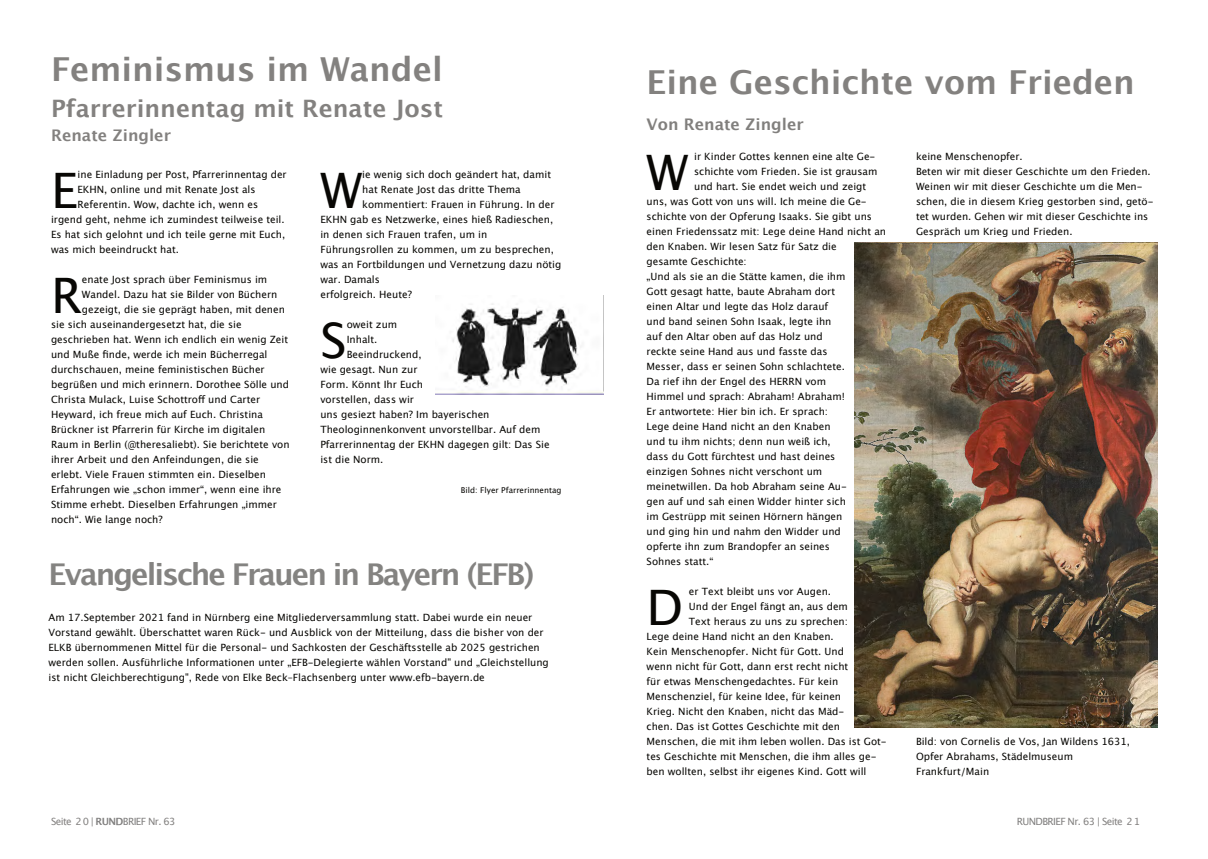
<style>
.page{position:relative;width:1208px;height:859px;background:#fff}
.page>*{position:absolute;margin:0;border:0;box-sizing:border-box;transform-origin:0 0}
.t1{font:48.9px "Lucida Grande";color:#080704}
.t2{font:700 33px "Lucida Grande";color:#83817f}
.t3{font:700 30px "Lucida Grande";letter-spacing:-.07em;color:#848381}
.t4{font:700 24px "Lucida Grande";color:#83817f}
.t5{font:700 16px "Lucida Grande";color:#817f7d}
.t6{font:700 16px "Lucida Grande";color:#83817f}
.t7{font:10px/15px "Lucida Grande";color:#080704}
.t8{font:10px "Lucida Grande";letter-spacing:-.06em;color:#838180}
.t9{font:8px "Lucida Grande";color:#080704}
.s1{font-weight:700;color:#81807f}
.s2{color:#81807f}
</style>
<div class="page">
<img style="left:436px;top:295px;width:168px;height:99px">
<img style="left:854px;top:243px;width:303px;height:485px">
<h2 class="t2" style="left:51px;top:55px;width:393px">Feminismus im Wandel</h2>
<h3 class="t4" style="left:51px;top:98px;width:393px">Pfarrerinnentag mit Renate Jost</h3>
<h3 class="t6" style="left:51px;top:128px;width:121px">Renate Zingler</h3>
<h1 class="t1" style="left:51px;top:170px;width:28px">E</h1>
<p class="t7" style="left:78px;top:168px;width:211px">ine Einladung per Post, Pfarrerinnentag der</p>
<p class="t7" style="left:78px;top:183px;width:179px">EKHN, online und mit Renate Jost als</p>
<p class="t7" style="left:78px;top:198px;width:182px">Referentin. Wow, dachte ich, wenn es</p>
<p class="t7" style="left:51px;top:213px;width:235px">irgend geht, nehme ich zumindest teilweise teil.</p>
<p class="t7" style="left:51px;top:228px;width:236px">Es hat sich gelohnt und ich teile gerne mit Euch,</p>
<p class="t7" style="left:51px;top:243px;width:129px">was mich beeindruckt hat.</p>
<h1 class="t1" style="left:51px;top:275px;width:32px">R</h1>
<p class="t7" style="left:82px;top:273px;width:187px">enate Jost sprach über Feminismus im</p>
<p class="t7" style="left:82px;top:288px;width:197px">Wandel. Dazu hat sie Bilder von Büchern</p>
<p class="t7" style="left:82px;top:303px;width:204px">gezeigt, die sie geprägt haben, mit denen</p>
<p class="t7" style="left:51px;top:318px;width:192px">sie sich auseinandergesetzt hat, die sie</p>
<p class="t7" style="left:51px;top:333px;width:239px">geschrieben hat. Wenn ich endlich ein wenig Zeit</p>
<p class="t7" style="left:51px;top:348px;width:218px">und Muße finde, werde ich mein Bücherregal</p>
<p class="t7" style="left:51px;top:363px;width:215px">durchschauen, meine feministischen Bücher</p>
<p class="t7" style="left:51px;top:378px;width:239px">begrüßen und mich erinnern. Dorothee Sölle und</p>
<p class="t7" style="left:51px;top:393px;width:211px">Christa Mulack, Luise Schottroff und Carter</p>
<p class="t7" style="left:51px;top:408px;width:213px">Heyward, ich freue mich auf Euch. Christina</p>
<p class="t7" style="left:51px;top:423px;width:216px">Brückner ist Pfarrerin für Kirche im digitalen</p>
<p class="t7" style="left:51px;top:438px;width:240px">Raum in Berlin (@theresaliebt). Sie berichtete von</p>
<p class="t7" style="left:51px;top:453px;width:209px">ihrer Arbeit und den Anfeindungen, die sie</p>
<p class="t7" style="left:51px;top:468px;width:216px">erlebt. Viele Frauen stimmten ein. Dieselben</p>
<p class="t7" style="left:51px;top:483px;width:232px">Erfahrungen wie „schon immer“, wenn eine ihre</p>
<p class="t7" style="left:51px;top:498px;width:227px">Stimme erhebt. Dieselben Erfahrungen „immer</p>
<p class="t7" style="left:51px;top:513px;width:113px">noch“. Wie lange noch?</p>
<h1 class="t1" style="left:320px;top:170px;width:43px">W</h1>
<p class="t7" style="left:362px;top:168px;width:190px">ie wenig sich doch geändert hat, damit</p>
<p class="t7" style="left:362px;top:183px;width:160px">hat Renate Jost das dritte Thema</p>
<p class="t7" style="left:362px;top:198px;width:194px">kommentiert: Frauen in Führung. In der</p>
<p class="t7" style="left:320px;top:213px;width:234px">EKHN gab es Netzwerke, eines hieß Radieschen,</p>
<p class="t7" style="left:320px;top:228px;width:168px">in denen sich Frauen trafen, um in</p>
<p class="t7" style="left:320px;top:243px;width:235px">Führungsrollen zu kommen, um zu besprechen,</p>
<p class="t7" style="left:320px;top:258px;width:242px">was an Fortbildungen und Vernetzung dazu nötig</p>
<p class="t7" style="left:320px;top:273px;width:61px">war. Damals</p>
<p class="t7" style="left:320px;top:288px;width:93px">erfolgreich. Heute?</p>
<h1 class="t1" style="left:320px;top:320px;width:28px">S</h1>
<p class="t7" style="left:347px;top:318px;width:52px">oweit zum</p>
<p class="t7" style="left:347px;top:333px;width:32px">Inhalt.</p>
<p class="t7" style="left:347px;top:348px;width:76px">Beeindruckend,</p>
<p class="t7" style="left:320px;top:363px;width:99px">wie gesagt. Nun zur</p>
<p class="t7" style="left:320px;top:378px;width:104px">Form. Könnt Ihr Euch</p>
<p class="t7" style="left:320px;top:393px;width:95px">vorstellen, dass wir</p>
<p class="t7" style="left:320px;top:408px;width:171px">uns gesiezt haben? Im bayerischen</p>
<p class="t7" style="left:320px;top:423px;width:222px">Theologinnenkonvent unvorstellbar. Auf dem</p>
<p class="t7" style="left:320px;top:438px;width:231px">Pfarrerinnentag der EKHN dagegen gilt: Das Sie</p>
<p class="t7" style="left:320px;top:453px;width:64px">ist die Norm.</p>
<p class="t9" style="left:461px;top:487px;width:102px">Bild: Flyer Pfarrerinnentag</p>
<h3 class="t3" style="left:49px;top:561px;width:487px">Evangelische Frauen in Bayern (EFB)</h3>
<p class="t7" style="left:49px;top:610px;width:502px">Am 17.September 2021 fand in Nürnberg eine Mitgliederversammlung statt. Dabei wurde ein neuer Vorstand gewählt. Überschattet waren Rück- und Ausblick von der Mitteilung, dass die bisher von der ELKB übernommenen Mittel für die Personal- und Sachkosten der Geschäftsstelle ab 2025 gestrichen werden sollen. Ausführliche Informationen unter „EFB-Delegierte wählen Vorstand" und „Gleichstellung ist nicht Gleichberechtigung", Rede von Elke Beck–Flachsenberg unter www.efb-bayern.de</p>
<p class="t8" style="left:51px;top:817px;width:126px">Seite 2 0 | <span class="s1">RUND</span><span class="s2">BRIEF</span> Nr. 63</p>
<h2 class="t2" style="left:646px;top:68px;width:490px">Eine Geschichte vom Frieden</h2>
<h3 class="t5" style="left:646px;top:117px;width:159px">Von Renate Zingler</h3>
<h1 class="t1" style="left:646px;top:152px;width:43px">W</h1>
<p class="t7" style="left:694px;top:150px;width:183px">ir Kinder Gottes kennen eine alte Ge-</p>
<p class="t7" style="left:694px;top:165px;width:185px">schichte vom Frieden. Sie ist grausam</p>
<p class="t7" style="left:694px;top:180px;width:174px">und hart. Sie endet weich und zeigt</p>
<p class="t7" style="left:646px;top:195px;width:222px">uns, was Gott von uns will. Ich meine die Ge-</p>
<p class="t7" style="left:646px;top:210px;width:227px">schichte von der Opferung Isaaks. Sie gibt uns</p>
<p class="t7" style="left:646px;top:225px;width:241px">einen Friedenssatz mit: Lege deine Hand nicht an</p>
<p class="t7" style="left:646px;top:240px;width:192px">den Knaben. Wir lesen Satz für Satz die</p>
<p class="t7" style="left:646px;top:255px;width:102px">gesamte Geschichte:</p>
<p class="t7" style="left:646px;top:270px;width:200px">„Und als sie an die Stätte kamen, die ihm</p>
<p class="t7" style="left:646px;top:285px;width:190px">Gott gesagt hatte, baute Abraham dort</p>
<p class="t7" style="left:646px;top:300px;width:183px">einen Altar und legte das Holz darauf</p>
<p class="t7" style="left:646px;top:315px;width:186px">und band seinen Sohn Isaak, legte ihn</p>
<p class="t7" style="left:646px;top:330px;width:178px">auf den Altar oben auf das Holz und</p>
<p class="t7" style="left:646px;top:345px;width:182px">reckte seine Hand aus und fasste das</p>
<p class="t7" style="left:646px;top:360px;width:200px">Messer, dass er seinen Sohn schlachtete.</p>
<p class="t7" style="left:646px;top:375px;width:181px">Da rief ihn der Engel des HERRN vom</p>
<p class="t7" style="left:646px;top:390px;width:200px">Himmel und sprach: Abraham! Abraham!</p>
<p class="t7" style="left:646px;top:405px;width:183px">Er antwortete: Hier bin ich. Er sprach:</p>
<p class="t7" style="left:646px;top:420px;width:185px">Lege deine Hand nicht an den Knaben</p>
<p class="t7" style="left:646px;top:435px;width:186px">und tu ihm nichts; denn nun weiß ich,</p>
<p class="t7" style="left:646px;top:450px;width:190px">dass du Gott fürchtest und hast deines</p>
<p class="t7" style="left:646px;top:465px;width:177px">einzigen Sohnes nicht verschont um</p>
<p class="t7" style="left:646px;top:480px;width:202px">meinetwillen. Da hob Abraham seine Au-</p>
<p class="t7" style="left:646px;top:495px;width:201px">gen auf und sah einen Widder hinter sich</p>
<p class="t7" style="left:646px;top:510px;width:197px">im Gestrüpp mit seinen Hörnern hängen</p>
<p class="t7" style="left:646px;top:525px;width:196px">und ging hin und nahm den Widder und</p>
<p class="t7" style="left:646px;top:540px;width:185px">opferte ihn zum Brandopfer an seines</p>
<p class="t7" style="left:646px;top:555px;width:68px">Sohnes statt.“</p>
<h1 class="t1" style="left:646px;top:587px;width:38px">D</h1>
<p class="t7" style="left:689px;top:585px;width:144px">er Text bleibt uns vor Augen.</p>
<p class="t7" style="left:689px;top:600px;width:160px">Und der Engel fängt an, aus dem</p>
<p class="t7" style="left:689px;top:615px;width:160px">Text heraus zu uns zu sprechen:</p>
<p class="t7" style="left:646px;top:630px;width:189px">Lege deine Hand nicht an den Knaben.</p>
<p class="t7" style="left:646px;top:645px;width:199px">Kein Menschenopfer. Nicht für Gott. Und</p>
<p class="t7" style="left:646px;top:660px;width:203px">wenn nicht für Gott, dann erst recht nicht</p>
<p class="t7" style="left:646px;top:675px;width:193px">für etwas Menschengedachtes. Für kein</p>
<p class="t7" style="left:646px;top:690px;width:196px">Menschenziel, für keine Idee, für keinen</p>
<p class="t7" style="left:646px;top:705px;width:199px">Krieg. Nicht den Knaben, nicht das Mäd-</p>
<p class="t7" style="left:646px;top:720px;width:195px">chen. Das ist Gottes Geschichte mit den</p>
<p class="t7" style="left:646px;top:735px;width:242px">Menschen, die mit ihm leben wollen. Das ist Got-</p>
<p class="t7" style="left:646px;top:750px;width:231px">tes Geschichte mit Menschen, die ihm alles ge-</p>
<p class="t7" style="left:646px;top:765px;width:221px">ben wollten, selbst ihr eigenes Kind. Gott will</p>
<p class="t7" style="left:916px;top:150px;width:239px">keine Menschenopfer.<br>Beten wir mit dieser Geschichte um den Frieden.<br>Weinen wir mit dieser Geschichte um die Men&shy;schen, die in diesem Krieg gestorben sind, getö&shy;tet wurden. Gehen wir mit dieser Geschichte ins Gespräch um Krieg und Frieden.</p>
<p class="t7" style="left:916px;top:735px;width:216px">Bild: von Cornelis de Vos, Jan Wildens 1631,<br>Opfer Abrahams, Städelmuseum<br>Frankfurt/Main</p>
<p class="t8" style="left:1016px;top:817px;width:125px"><span class="s2">RUNDBRIEF</span> Nr. 63 | Seite 2 1</p>
</div>
